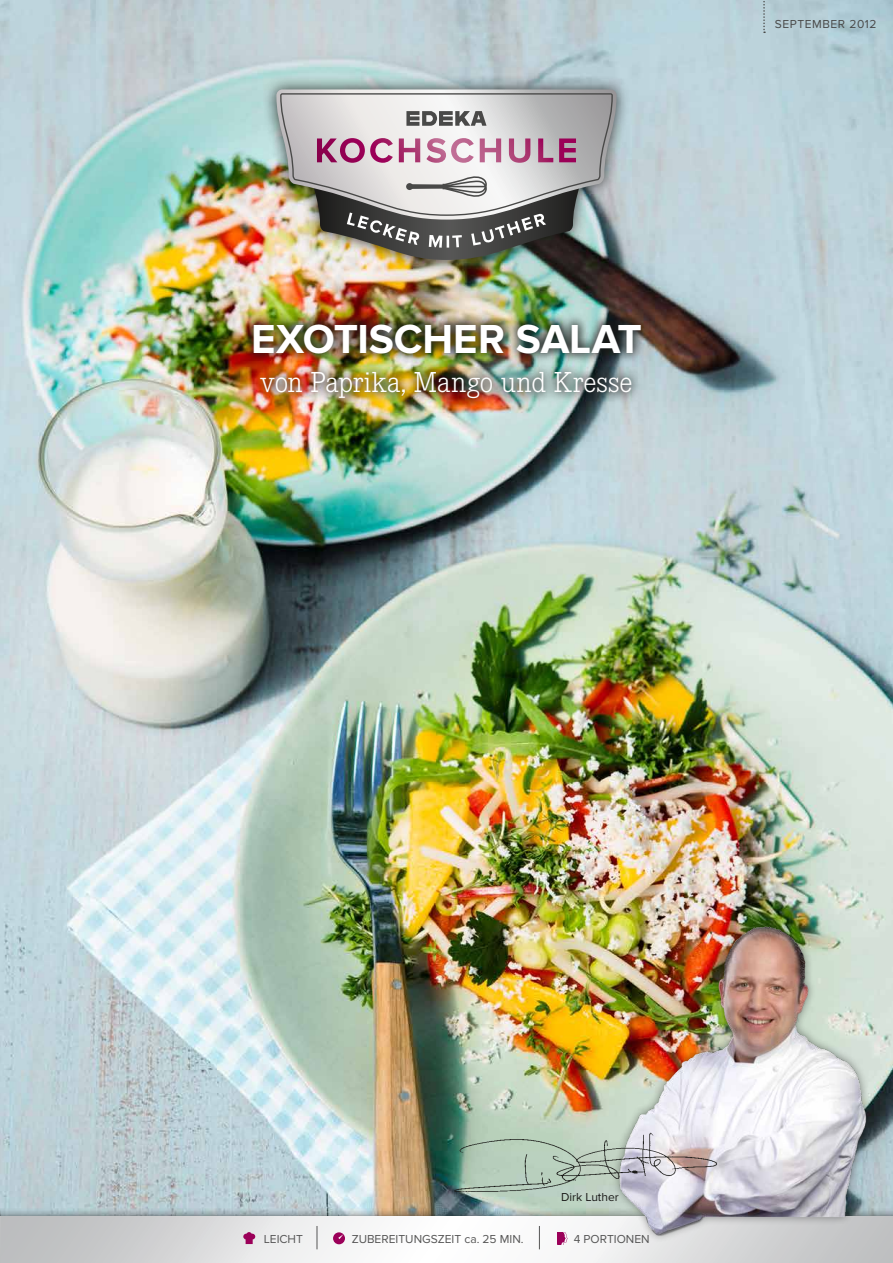
<style>
.page{position:relative;width:893px;height:1263px;background:#fff}
.page>*{position:absolute;margin:0;border:0;box-sizing:border-box;transform-origin:0 0}
.t1{font:700 42px "Proxima Nova";letter-spacing:-.005em;color:#fff}
.t2{font:300 30px "Corporate E";color:#fff}
.t3{font:12px "Proxima Nova";color:#565656}
.t4{font:12px "Proxima Nova";letter-spacing:.045em;color:#494948}
.t5{font:12px "Proxima Nova";color:#1a1a18}
</style>
<div class="page">
<img style="left:0;top:0;width:893px;height:1208px">
<img style="left:243px;top:313px;width:409px;height:96px">
<div style="left:0;top:1208px;width:893px;height:55px;background:#1a1a18;opacity:.7"></div>
<svg style="left:1px;top:1217px;width:892px;height:46px"></svg>
<div style="left:263px;top:76px;width:367px;height:198px;background:#1a1a18;opacity:.8"></div>
<img style="left:276px;top:89px;width:341px;height:171px">
<svg style="left:763px;top:0;width:2px;height:33px"></svg>
<div style="left:612px;top:918px;width:263px;height:325px;background:#1a1a18;opacity:.5"></div>
<img style="left:610px;top:906px;width:270px;height:330px">
<img style="left:451px;top:1128px;width:270px;height:69px">
<hr style="left:0;top:1208px;width:1px;height:55px;background:#1a1a18;opacity:.7">
<hr style="left:0;top:1217px;width:1px;height:46px;background:#bdbfc0">
<svg style="left:243px;top:1232px;width:12px;height:12px"></svg>
<div style="left:333px;top:1232px;width:12px;height:12px;background:#9b0059;border-radius:50%"></div>
<svg style="left:338px;top:1234px;width:5px;height:5px"></svg>
<svg style="left:557px;top:1232px;width:11px;height:12px"></svg>
<svg style="left:539px;top:1226px;width:1px;height:23px"></svg>
<svg style="left:317px;top:1226px;width:1px;height:23px"></svg>
<h1 class="t1" style="left:251px;top:315px;width:392px">EXOTISCH ER SALAT</h1>
<h2 class="t2" style="left:260px;top:366px;width:374px">von Paprika, Mango und Kresse</h2>
<p class="t4" style="left:775px;top:17px;width:103px">SEPTEMBER 2012</p>
<p class="t5" style="left:561px;top:1190px;width:59px">DIRK LUTHER</p>
<p class="t3" style="left:264px;top:1232px;width:41px">LEICHT</p>
<p class="t3" style="left:352px;top:1232px;width:173px">ZUBEREITUNGSZEIT CA. 25 MIN.</p>
<p class="t3" style="left:574px;top:1232px;width:77px">4 PORTIONEN</p>
</div>
